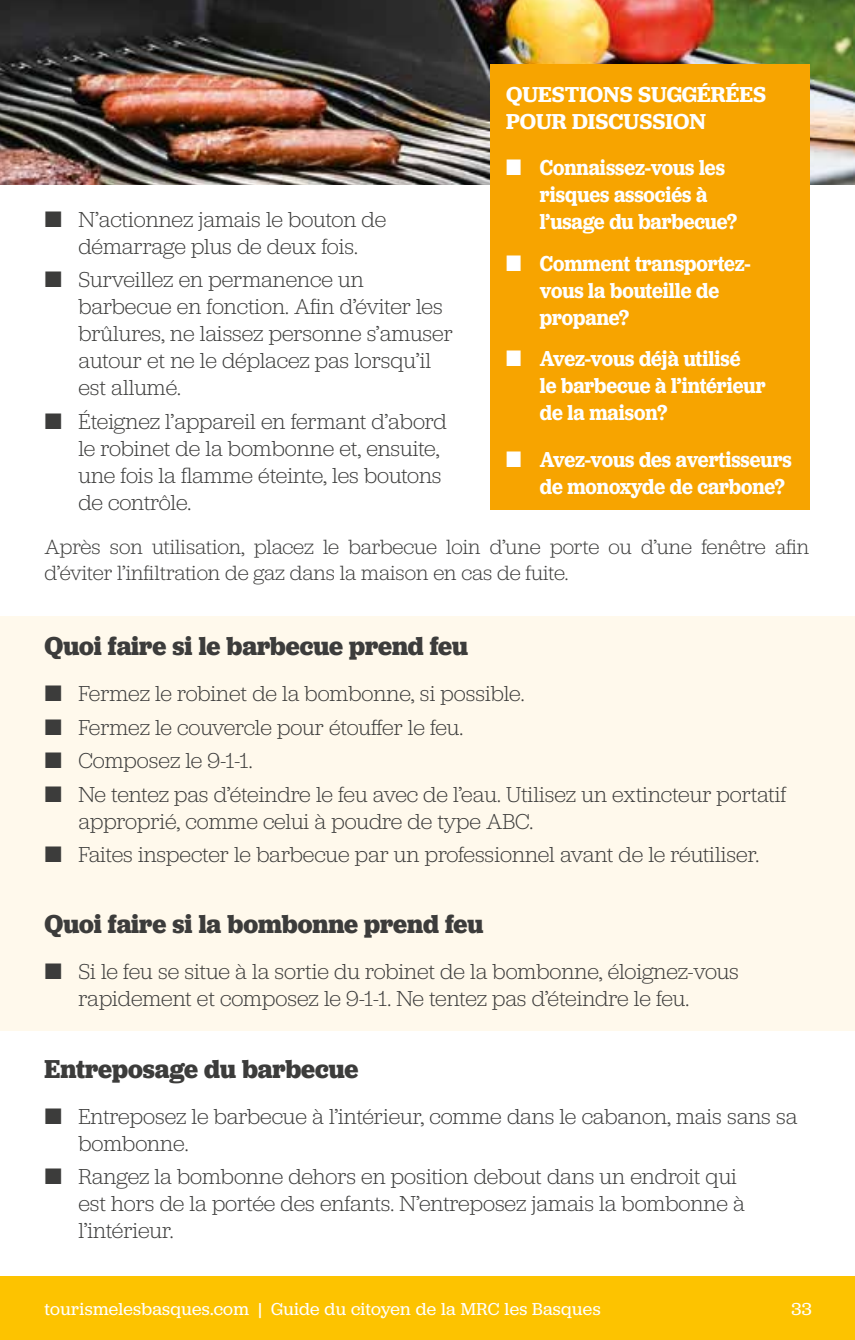
<style>
.page{position:relative;width:855px;height:1340px;background:#fff}
.page>*{position:absolute;margin:0;border:0;box-sizing:border-box;transform-origin:0 0}
.t1{font:700 27px "Jubilat";letter-spacing:-.005em;color:#3c3c3b;scale:.95 1}
.t2{font:300 22.5px/27px "Jubilat";letter-spacing:-.005em;color:#3c3c3b}
.t3{font:600 22.5px/27px "Jubilat";letter-spacing:-.005em;color:#fff;scale:.89 1}
.t4{font:600 22.5px/27px "Jubilat";letter-spacing:-.005em;color:#fff}
.t5{font:300 21.38px/25.7px "Jubilat";letter-spacing:-.005em;color:#3c3c3b}
.t6{font:18px "Jubilat";letter-spacing:.015em;color:#fff}
</style>
<div class="page">
<div style="left:0;top:1276px;width:855px;height:63px;background:#fdc300"></div>
<div style="left:0;top:616px;width:855px;height:414px;background:#fff9ec"></div>
<img style="left:0;top:0;width:855px;height:185px">
<div style="left:490px;top:64px;width:319px;height:445px;background:#f7a400"></div>
<p class="t4" style="left:506px;top:80px;width:262px">QUESTIONS SUGGÉRÉES<br>POUR DISCUSSION</p>
<p class="t3" style="left:540px;top:154px;width:223px;text-indent:-34px">■ Connaissez-vous les risques associés à l’usage du barbecue?</p>
<p class="t3" style="left:540px;top:249px;width:238px;text-indent:-34px">■ Comment transportez&shy;vous la bouteille de propane?</p>
<p class="t3" style="left:540px;top:345px;width:255px;text-indent:-34px">■ Avez-vous déjà utilisé<br>le barbecue à l’intérieur de la maison?</p>
<p class="t3" style="left:540px;top:445px;width:285px;text-indent:-34px">■ Avez-vous des avertisseurs de monoxyde de carbone?</p>
<p class="t2" style="left:45px;top:205px;width:343px;text-align:center">■ N’actionnez jamais le bouton de démarrage plus de deux fois.</p>
<p class="t2" style="left:78px;top:265px;width:376px;text-indent:-34px">■ Surveillez en permanence un barbecue en fonction. Afin d’éviter les brûlures, ne laissez personne s’amuser autour et ne le déplacez pas lorsqu’il est allumé.</p>
<p class="t2" style="left:78px;top:406px;width:370px;text-indent:-34px">■ Éteignez l’appareil en fermant d’abord le robinet de la bombonne et, ensuite, une fois la flamme éteinte, les boutons de contrôle.</p>
<p class="t5" style="left:45px;top:533px;width:766px">Après son utilisation, placez le barbecue loin d’une porte ou d’une fenêtre afin d’éviter l’infiltration de gaz dans la maison en cas de fuite.</p>
<p class="t1" style="left:45px;top:628px;width:447px">Quoi faire si le barbecue prend feu</p>
<p class="t2" style="left:45px;top:679px;width:481px">■ Fermez le robinet de la bombonne, si possible.</p>
<p class="t2" style="left:45px;top:713px;width:420px">■ Fermez le couvercle pour étouffer le feu.</p>
<p class="t2" style="left:45px;top:746px;width:209px">■ Composez le 9-1-1.</p>
<p class="t2" style="left:78px;top:779px;width:709px;text-indent:-34px">■ Ne tentez pas d’éteindre le feu avec de l’eau. Utilisez un extincteur portatif approprié, comme celui à poudre de type ABC.</p>
<p class="t2" style="left:45px;top:840px;width:716px">■ Faites inspecter le barbecue par un professionnel avant de le réutiliser.</p>
<p class="t1" style="left:45px;top:906px;width:463px">Quoi faire si la bombonne prend feu</p>
<p class="t2" style="left:78px;top:957px;width:662px;text-indent:-34px">■ Si le feu se situe à la sortie du robinet de la bombonne, éloignez-vous rapidement et composez le 9-1-1. Ne tentez pas d’éteindre le feu.</p>
<p class="t1" style="left:45px;top:1051px;width:332px">Entreposage du barbecue</p>
<p class="t2" style="left:78px;top:1101px;width:720px;text-indent:-34px">■ Entreposez le barbecue à l’intérieur, comme dans le cabanon, mais sans sa bombonne.</p>
<p class="t2" style="left:78px;top:1162px;width:668px;text-indent:-34px">■ Rangez la bombonne dehors en position debout dans un endroit qui est hors de la portée des enfants. N’entreposez jamais la bombonne à l’intérieur.</p>
<p class="t6" style="left:45px;top:1297px;width:557px">tourismelesbasques.com | Guide du citoyen de la MRC les Basques</p>
<p class="t6" style="left:791px;top:1297px;width:22px">33</p>
</div>
